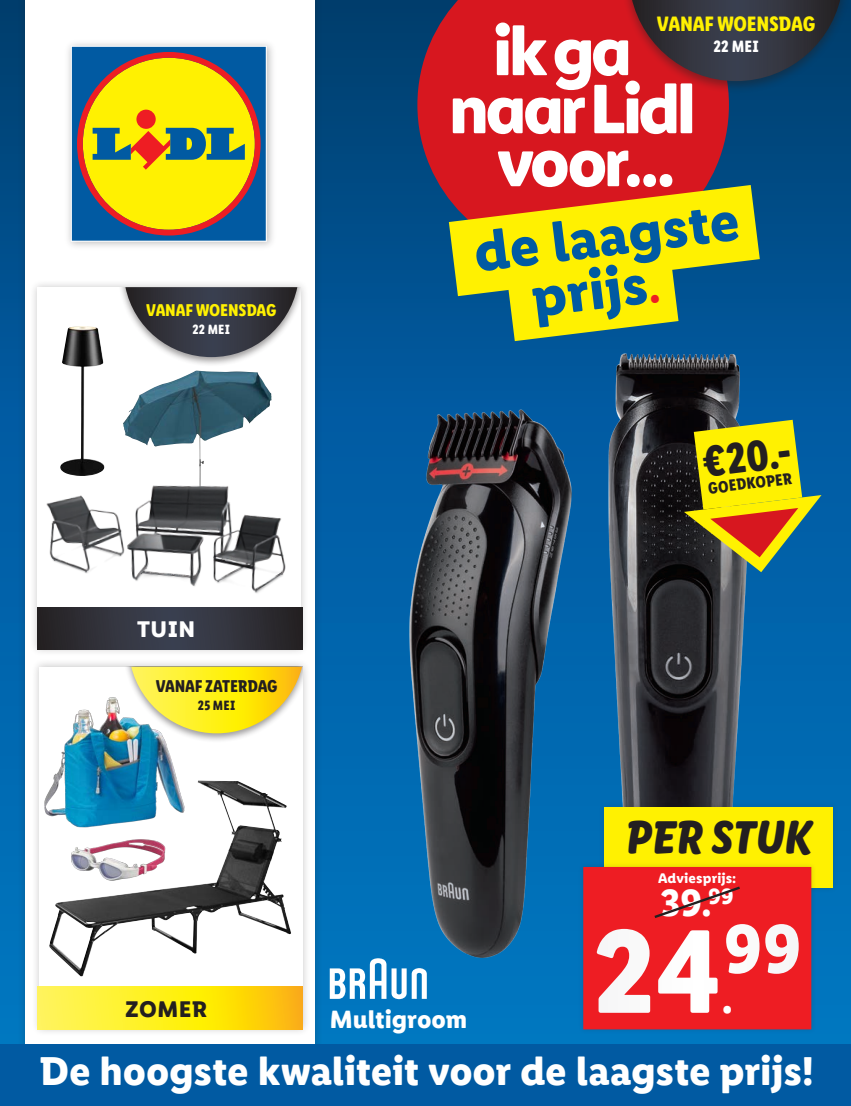
<style>
.page{position:relative;width:851px;height:1106px;background:#fff}
.page>*{position:absolute;margin:0;border:0;box-sizing:border-box;transform-origin:0 0}
.Rood_Prijsblok_Prijs{font:700 119.55px "Lidl Font Pro";color:#fff}
.Rood_Prijsblok_Prijs-2{font:700 69.75px "Lidl Font Pro";color:#fff}
.t1{font:700 56.55px "Lidl Font Pro";color:#015aa2}
.Aktion_-_Highlight{font:46.2px "Lidl Font Script Pro";letter-spacing:.02em;color:#231f20}
.t2{font:700 43.5px "Lidl Font Cond Pro";color:#231f20}
.Rood_Prijsblok_Prijs-3{font:700 42px "Lidl Font Pro";color:#fff}
.t3{font:700 40.5px "Lidl Font Pro";letter-spacing:-.005em;color:#fff}
.t4{font:700 38.25px "Lidl Font Pro";color:#fff}
.Productnaam{font:700 25.2px "Lidl Font Pro";color:#fff}
.t5{font:700 22.8px "Lidl Font Pro";letter-spacing:.02em;color:#231f20}
.t6{font:700 22.8px "Lidl Font Pro";color:#fff}
.t7{font:700 21px "Lidl Font Cond Pro";letter-spacing:-.015em;color:#fff101}
.t8{font:700 17.25px "Lidl Font Cond Pro";letter-spacing:-.015em;color:#231f20}
.t9{font:700 17.25px "Lidl Font Cond Pro";letter-spacing:-.01em;color:#fff101}
.t10{font:700 16.5px "Lidl Font Cond Pro";color:#fff}
.t11{font:700 16.35px "Lidl Font Cond Pro";color:#231f20}
.Productinformatie{font:700 13.95px "Lidl Font Pro";letter-spacing:.01em;color:#fff}
.t12{font:700 13.5px "Lidl Font Cond Pro";color:#231f20}
.t13{font:700 13.5px "Lidl Font Cond Pro";color:#fff}
.s1{font-size:43.35px;color:#ee1d23}
</style>
<div class="page">
<div style="left:0;top:0;width:850px;height:1045px;background:linear-gradient(to bottom,#004178,#007ac8)"></div>
<div style="left:17px;top:0;width:306px;height:1106px;background:#231f20;opacity:.25"></div>
<div style="left:26px;top:0;width:289px;height:1103px;background:#fff"></div>
<svg style="left:71px;top:46px;width:196px;height:196px;background:#2b74b0"></svg>
<svg style="left:77px;top:52px;width:183px;height:183px;background:#b2aa34"></svg>
<div style="left:31px;top:658px;width:279px;height:378px;background:#231f20;opacity:.25"></div>
<svg style="left:39px;top:666px;width:263px;height:320px"></svg>
<div style="left:122px;top:666px;width:180px;height:77px;background:#231f20;opacity:.45"></div>
<svg style="left:131px;top:666px;width:171px;height:67px;background:#f9e73f"></svg>
<div style="left:29px;top:279px;width:279px;height:378px;background:#231f20;opacity:.25"></div>
<svg style="left:155px;top:370px;width:117px;height:103px"></svg>
<div style="left:117px;top:287px;width:183px;height:79px;background:#231f20;opacity:.45"></div>
<svg style="left:125px;top:287px;width:172px;height:70px"></svg>
<svg style="left:37px;top:607px;width:265px;height:43px;background:#30313a"></svg>
<div style="left:0;top:1044px;width:850px;height:62px;background:#015aa2"></div>
<svg style="left:37px;top:986px;width:265px;height:43px;background:#fee521"></svg>
<svg style="left:417px;top:0;width:311px;height:261px;background:#91273e"></svg>
<svg style="left:449px;top:151px;width:310px;height:190px;background:#bda536"></svg>
<div style="left:620px;top:0;width:230px;height:93px;background:#004071"></div>
<svg style="left:452px;top:0;width:390px;height:134px"></svg>
<img style="left:607px;top:353px;width:141px;height:448px">
<img style="left:408px;top:409px;width:164px;height:549px">
<svg style="left:330px;top:958px;width:97px;height:41px"></svg>
<div style="left:598px;top:801px;width:240px;height:93px;background:#231f20;opacity:.15"></div>
<div style="left:604px;top:807px;width:228px;height:81px;background:#fff101"></div>
<div style="left:578px;top:862px;width:238px;height:172px;background:#231f20;opacity:.15"></div>
<div style="left:582px;top:866px;width:229px;height:164px;background:#ee1d23"></div>
<svg style="left:684px;top:420px;width:137px;height:152px;background:#9e992f"></svg>
<img style="left:60px;top:326px;width:45px;height:147px">
<img style="left:123px;top:371px;width:72px;height:75px">
<img style="left:36px;top:473px;width:262px;height:136px">
<img style="left:41px;top:694px;width:155px;height:140px">
<img style="left:49px;top:780px;width:185px;height:196px">
<img style="left:49px;top:835px;width:130px;height:53px">
<p class="t7" style="left:656px;top:11px;width:160px">VANAF WOENSDAG</p>
<p class="t10" style="left:713px;top:37px;width:47px">22 MEI</p>
<p class="t9" style="left:146px;top:300px;width:132px">VANAF WOENSDAG</p>
<p class="t13" style="left:192px;top:321px;width:39px">22 MEI</p>
<p class="t6" style="left:137px;top:615px;width:60px">TUIN</p>
<p class="t8" style="left:156px;top:676px;width:123px">VANAF ZATERDAG</p>
<p class="t12" style="left:198px;top:697px;width:39px">25 MEI</p>
<p class="t5" style="left:125px;top:994px;width:84px">ZOMER</p>
<p class="t1" style="left:469px;top:218px;width:269px;rotate:-7deg">de laagste</p>
<p class="t1" style="left:527px;top:263px;width:129px;rotate:-7deg">prijs<span class="s1">.</span></p>
<p class="t2" style="left:699px;top:436px;width:91px;rotate:-7deg">€20.-</p>
<p class="t11" style="left:707px;top:478px;width:86px;rotate:-7deg">GOEDKOPER</p>
<p class="Aktion_-_Highlight" style="left:625px;top:809px;width:187px">PER STUK</p>
<p class="Productnaam" style="left:330px;top:1003px;width:139px">Multigroom</p>
<p class="Productinformatie" style="left:658px;top:869px;width:80px">Adviesprijs:</p>
<p class="t4" style="left:660px;top:879px;width:75px">39.<sup>99</sup></p>
<p class="Rood_Prijsblok_Prijs-2" style="left:723px;top:906px;width:80px">99</p>
<p class="Rood_Prijsblok_Prijs" style="left:592px;top:898px;width:131px">24</p>
<p class="Rood_Prijsblok_Prijs-3" style="left:721px;top:972px;width:13px">.</p>
<p class="t3" style="left:39px;top:1046px;width:776px">De hoogste kwaliteit voor de laagste prijs!</p>
</div>
